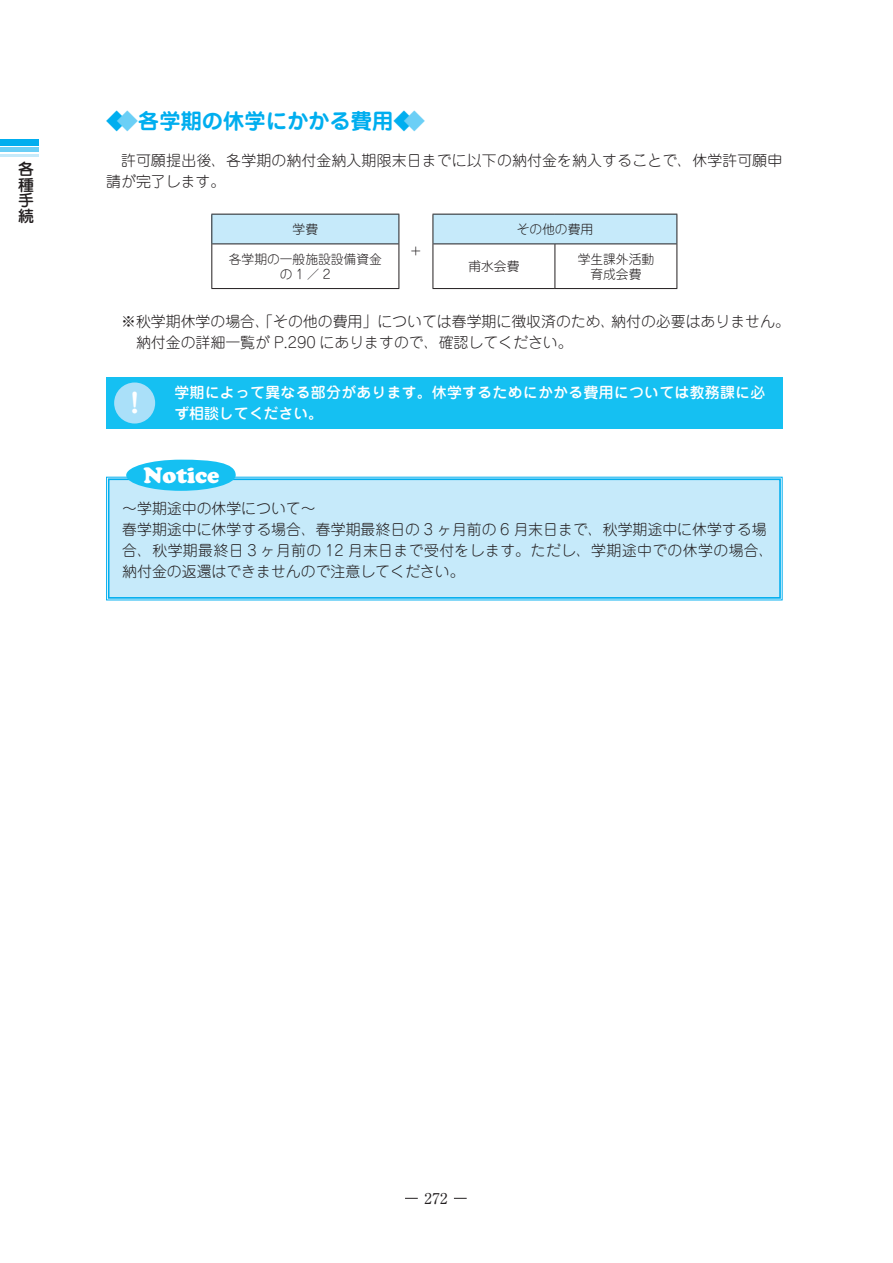
<style>
.page{position:relative;width:893px;height:1263px;background:#fff}
.page>*{position:absolute;margin:0;border:0;box-sizing:border-box;transform-origin:0 0}
.t1{font:22.05px "Cooper Black Std";letter-spacing:-.005em;color:#fff}
.t2{font:700 21.3px "Jun 501 Pro";color:#00aeef}
.t3{font:500 15.9px/15.6px "Jun 34 Pro";color:#231f20;text-align:justify}
.t4{font:300 14.85px/21px "Jun 101 Pro";color:#231f20}
.t5{font:500 14.85px/21px "Jun 34 Pro";letter-spacing:.02em;color:#fff}
.t6{font:14.85px "Ryumin Pr 6 N";color:#231f20}
.t7{font:300 12.75px/14.9px "Jun 101 Pro";color:#231f20;text-align:center}
.s1{color:#6bcff6}
</style>
<div class="page">
<svg style="left:405px;top:1198px;width:13px;height:1px"></svg>
<svg style="left:454px;top:1198px;width:13px;height:1px"></svg>
<div style="left:212px;top:214px;width:187px;height:30px;background:#c6eafa"></div>
<div style="left:433px;top:214px;width:244px;height:30px;background:#c6eafa"></div>
<hr style="left:211px;top:214px;width:188px;height:1px;background:#231f20">
<svg style="left:211px;top:215px;width:1px;height:29px"></svg>
<svg style="left:398px;top:215px;width:1px;height:29px"></svg>
<hr style="left:211px;top:244px;width:1px;height:44px;background:#231f20">
<hr style="left:398px;top:244px;width:1px;height:44px;background:#231f20">
<hr style="left:211px;top:288px;width:188px;height:1px;background:#231f20">
<hr style="left:212px;top:244px;width:186px;height:1px;background:#231f20">
<hr style="left:432px;top:214px;width:123px;height:1px;background:#231f20">
<svg style="left:432px;top:215px;width:1px;height:29px"></svg>
<hr style="left:555px;top:214px;width:122px;height:1px;background:#231f20">
<svg style="left:676px;top:215px;width:1px;height:29px"></svg>
<hr style="left:432px;top:244px;width:1px;height:44px;background:#231f20">
<hr style="left:676px;top:244px;width:1px;height:44px;background:#231f20">
<hr style="left:432px;top:288px;width:123px;height:1px;background:#231f20">
<hr style="left:555px;top:288px;width:122px;height:1px;background:#231f20">
<hr style="left:433px;top:244px;width:122px;height:1px;background:#231f20">
<hr style="left:555px;top:244px;width:121px;height:1px;background:#231f20">
<hr style="left:555px;top:244px;width:1px;height:44px;background:#231f20">
<div style="left:106px;top:377px;width:676px;height:51px;background:#15c0f2"></div>
<div style="left:114px;top:382px;width:41px;height:41px;background:#aae0f9;border-radius:50%"></div>
<div style="left:106px;top:477px;width:677px;height:123px;background:#c6eafa"></div>
<div style="left:108px;top:478px;width:673px;height:121px;border:2px solid #00aeef"></div>
<div style="left:126px;top:460px;width:110px;height:31px;background:#15c0f2;border-radius:50%"></div>
<div style="left:0;top:139px;width:38px;height:7px;background:#00aeef"></div>
<hr style="left:0;top:148px;width:38px;height:4px;background:#6bcff6">
<hr style="left:0;top:154px;width:38px;height:2px;background:#c6eafa">
<p class="t3" style="left:18px;top:160px;width:17px">各種手続</p>
<h2 class="t2" style="left:106px;top:104px;width:320px">◆<span class="s1">◆</span>各学期の休学にかかる費用◆<span class="s1">◆</span></h2>
<p class="t4" style="left:106px;top:148px;width:678px;text-indent:15px">許可願提出後、各学期の納付金納入期限末日までに以下の納付金を納入することで、休学許可願申請が完了します。</p>
<p class="t7" style="left:293px;top:220px;width:27px">学費</p>
<p class="t7" style="left:410px;top:242px;width:14px">＋</p>
<p class="t7" style="left:517px;top:220px;width:78px">その他の費用</p>
<p class="t7" style="left:229px;top:250px;width:155px">各学期の一般施設設備資金の1／2</p>
<p class="t7" style="left:468px;top:257px;width:53px">甫水会費</p>
<p class="t7" style="left:578px;top:250px;width:78px">学生課外活動育成会費</p>
<p class="t4" style="left:121px;top:309px;width:670px">※秋学期休学の場合、「その他の費用」については春学期に徴収済のため、納付の必要はありません。　納付金の詳細一覧が P.290 にありますので、確認してください。</p>
<p class="t5" style="left:122px;top:380px;width:645px;text-indent:53px">学期によって異なる部分があります。休学するためにかかる費用については教務課に必<sup>！</sup> ず相談してください。</p>
<h1 class="t1" style="left:143px;top:462px;width:77px">Notice</h1>
<p class="t4" style="left:122px;top:497px;width:653px">～学期途中の休学について～<br>春学期途中に休学する場合、春学期最終日の 3 ヶ月前の 6 月末日まで、秋学期途中に休学する場合、秋学期最終日 3 ヶ月前の 12 月末日まで受付をします。ただし、学期途中での休学の場合、納付金の返還はできませんので注意してください。</p>
<p class="t6" style="left:425px;top:1186px;width:24px">272</p>
</div>
